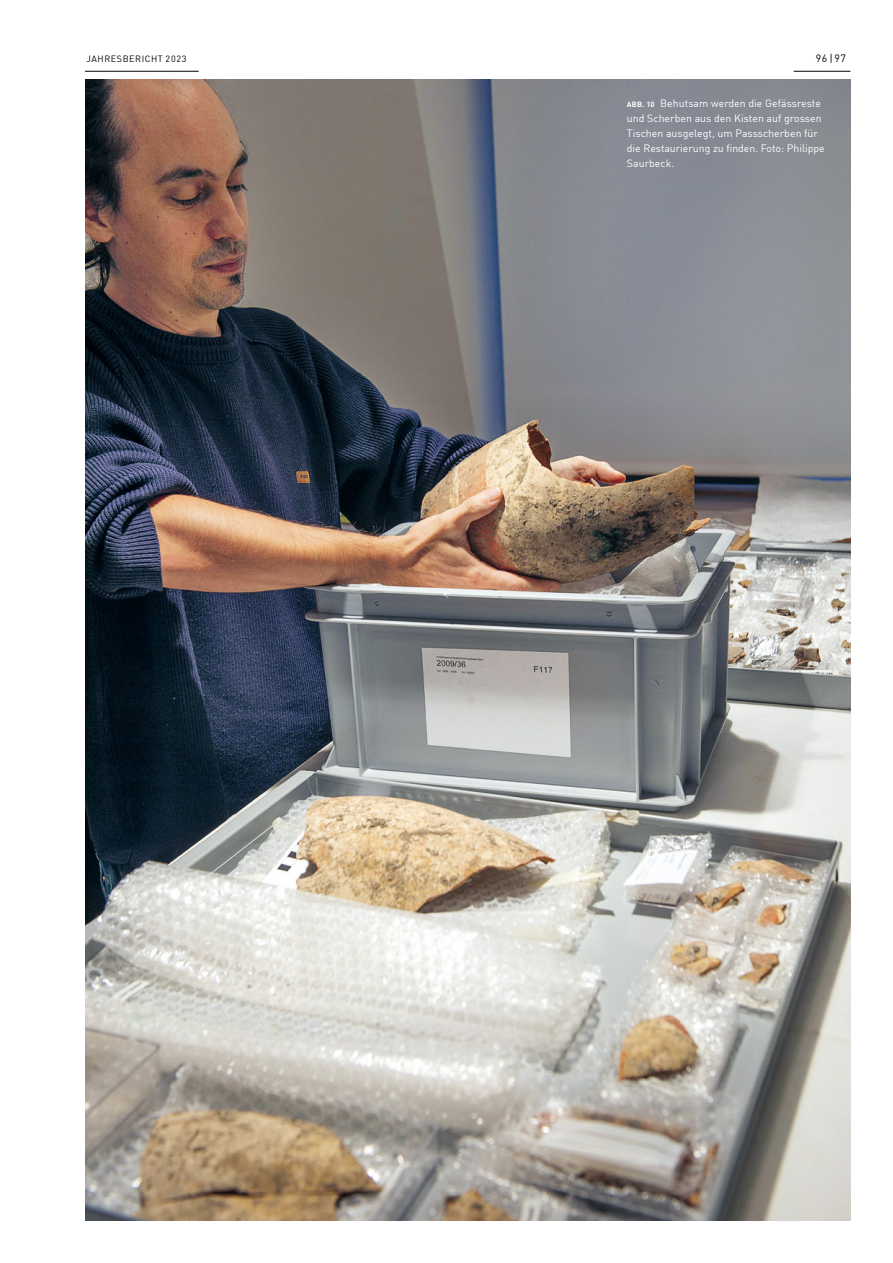
<style>
.page{position:relative;width:893px;height:1263px;background:#fff}
.page>*{position:absolute;margin:0;border:0;box-sizing:border-box;transform-origin:0 0}
.t1{font:10.5px/15px "DIN";letter-spacing:.005em;color:#fff}
.t2{font:10.5px "DIN";color:#000}
.t3{font:9px "DIN";letter-spacing:.06em;color:#000}
.s1{font-weight:700;font-size:7.5px}
</style>
<div class="page">
<img style="left:85px;top:80px;width:765px;height:1140px">
<hr style="left:85px;top:71px;width:114px;height:1px;background:#000">
<hr style="left:794px;top:71px;width:56px;height:1px;background:#000">
<p class="t3" style="left:86px;top:53px;width:102px">JAHRESBERICHT 2023</p>
<p class="t2" style="left:816px;top:51px;width:32px">96 | 97</p>
<p class="t1" style="left:627px;top:96px;width:199px"><span class="s1">ABB. 10</span> Behutsam werden die Gefässreste und Scherben aus den Kisten auf grossen Tischen ausgelegt, um Passscherben für die Restaurierung zu finden. Foto: Philippe Saurbeck.</p>
</div>
